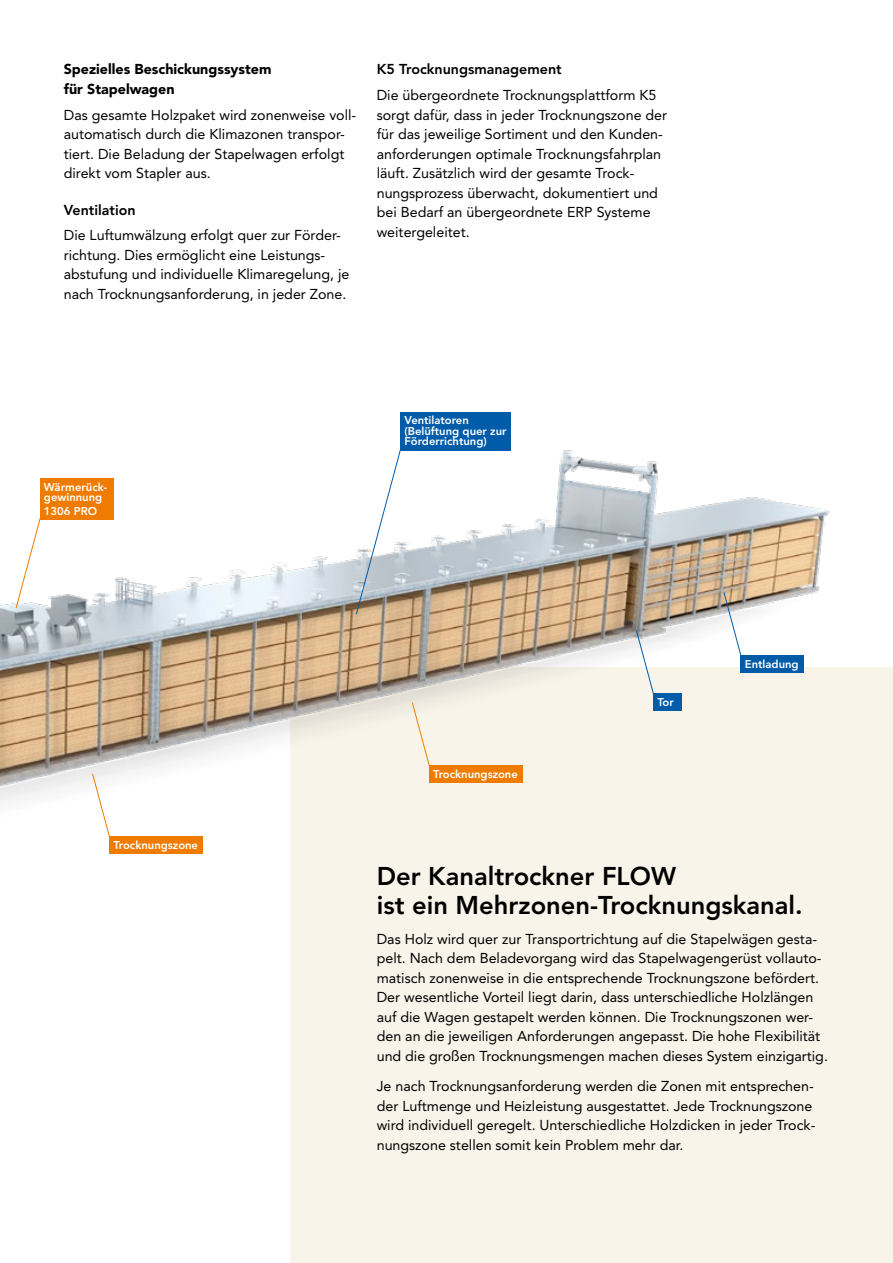
<style>
.page{position:relative;width:893px;height:1263px;background:#fff}
.page>*{position:absolute;margin:0;border:0;box-sizing:border-box;transform-origin:0 0}
.t1{font:800 25.5px/28.5px "Avenir LT Std";color:#000}
.t2{font:14.25px/19.5px "Avenir LT Std";color:#000}
.t3{font:900 14.25px/19.5px "Avenir LT Std";color:#000}
.t4{font:800 14.25px "Avenir LT Std";color:#000}
.t5{font:800 11.25px/10.5px "Avenir LT Std";color:#fff}
</style>
<div class="page">
<img style="left:0;top:450px;width:893px;height:813px">
<svg style="left:356px;top:449px;width:46px;height:166px"></svg>
<div style="left:400px;top:412px;width:111px;height:38px;background:#005ca9"></div>
<svg style="left:92px;top:773px;width:20px;height:70px"></svg>
<div style="left:109px;top:836px;width:94px;height:18px;background:#ef7c00"></div>
<svg style="left:412px;top:702px;width:20px;height:70px"></svg>
<div style="left:429px;top:765px;width:94px;height:18px;background:#ef7c00"></div>
<div style="left:40px;top:478px;width:74px;height:42px;background:#ef7c00"></div>
<svg style="left:15px;top:513px;width:27px;height:95px"></svg>
<svg style="left:636px;top:630px;width:20px;height:70px"></svg>
<div style="left:653px;top:693px;width:28px;height:18px;background:#005ca9"></div>
<svg style="left:723px;top:591px;width:20px;height:71px"></svg>
<div style="left:741px;top:655px;width:63px;height:18px;background:#005ca9"></div>
<p class="t3" style="left:64px;top:60px;width:209px">Spezielles Beschickungssystem für Stapelwagen</p>
<p class="t2" style="left:64px;top:105px;width:294px">Das gesamte Holzpaket wird zonenweise voll&shy;automatisch durch die Klimazonen transpor&shy;tiert. Die Beladung der Stapelwagen erfolgt direkt vom Stapler aus.</p>
<p class="t4" style="left:64px;top:201px;width:73px">Ventilation</p>
<p class="t2" style="left:64px;top:226px;width:287px">Die Luftumwälzung erfolgt quer zur Förder&shy;richtung. Dies ermöglicht eine Leistungs&shy;abstufung und individuelle Klimaregelung, je nach Trocknungsanforderung, in jeder Zone.</p>
<p class="t4" style="left:377px;top:61px;width:186px">K5 Trocknungsmanagement</p>
<p class="t2" style="left:377px;top:86px;width:292px">Die übergeordnete Trocknungsplattform K5 sorgt dafür, dass in jeder Trocknungszone der für das jeweilige Sortiment und den Kunden&shy;anforderungen optimale Trocknungsfahrplan läuft. Zusätzlich wird der gesamte Trock&shy;nungsprozess überwacht, dokumentiert und bei Bedarf an übergeordnete ERP Systeme weitergeleitet.</p>
<p class="t5" style="left:44px;top:482px;width:65px">Wärmerück&shy;gewinnung</p>
<p class="t5" style="left:44px;top:506px;width:55px">1306 PRO</p>
<p class="t5" style="left:404px;top:415px;width:104px">Ventilatoren (Belüftung quer zur<br>Förderrichtung)</p>
<p class="t5" style="left:114px;top:840px;width:86px">Trocknungszone</p>
<p class="t5" style="left:433px;top:769px;width:86px">Trocknungszone</p>
<p class="t5" style="left:657px;top:697px;width:18px">Tor</p>
<p class="t5" style="left:745px;top:658px;width:55px">Entladung</p>
<h1 class="t1" style="left:377px;top:862px;width:427px">Der Kanaltrockner FLOW<br>ist ein Mehrzonen-Trocknungskanal.</h1>
<p class="t2" style="left:377px;top:929px;width:453px">Das Holz wird quer zur Transportrichtung auf die Stapelwägen gesta&shy;pelt. Nach dem Beladevorgang wird das Stapelwagengerüst vollauto&shy;matisch zonenweise in die entsprechende Trocknungszone befördert.<br>Der wesentliche Vorteil liegt darin, dass unterschiedliche Holzlängen auf die Wagen gestapelt werden können. Die Trocknungszonen wer&shy;den an die jeweiligen Anforderungen angepasst. Die hohe Flexibilität und die großen Trocknungsmengen machen dieses System einzigartig.</p>
<p class="t2" style="left:377px;top:1076px;width:440px">Je nach Trocknungsanforderung werden die Zonen mit entsprechen&shy;der Luftmenge und Heizleistung ausgestattet. Jede Trocknungszone wird individuell geregelt. Unterschiedliche Holzdicken in jeder Trock&shy;nungszone stellen somit kein Problem mehr dar.</p>
</div>
